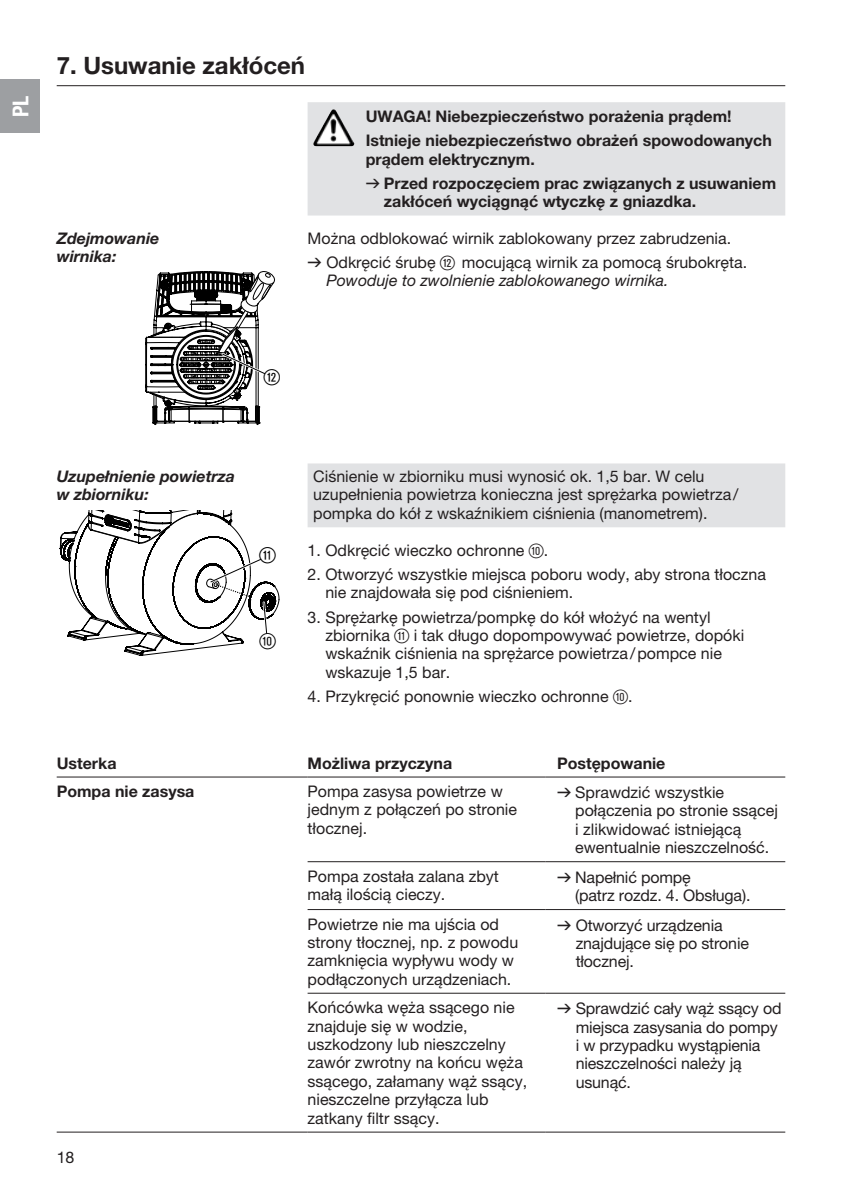
<style>
.page{position:relative;width:842px;height:1191px;background:#fff}
.page>*{position:absolute;margin:0;border:0;box-sizing:border-box;transform-origin:0 0}
.t1{font:700 24px "GARDENA Pro";color:#231f20}
.t2{font:22px "Ziffernim Kreisund Quadrat BQ";color:#000}
.t3{font:22px "GARDENA Pro Bo Cond";color:#fff}
.t4{font:16px/18.4px "GARDENA Pro";color:#231f20}
.t5{font:700 16px/24px "GARDENA Pro";color:#231f20}
.t6{font:italic 700 16px/18.4px "GARDENA Pro";color:#231f20}
.t7{font:italic 16px "GARDENA Pro";color:#231f20}
.s1{font-family:"Formdruck";font-weight:400}
.s2{font-family:"Formdruck"}
.s3{font-family:"Ziffernim Kreisund Quadrat BQ";font-size:20px}
</style>
<div class="page">
<svg style="left:308px;top:102px;width:477px;height:425px"></svg>
<hr style="left:57px;top:85px;width:728px;height:1px;background:#231f20">
<img style="left:315px;top:109px;width:18px;height:31px">
<svg style="left:145px;top:271px;width:130px;height:154px"></svg>
<svg style="left:59px;top:510px;width:221px;height:146px"></svg>
<hr style="left:308px;top:992px;width:238px;height:1px;background:#231f20">
<hr style="left:308px;top:776px;width:238px;height:1px;background:#231f20">
<hr style="left:546px;top:776px;width:239px;height:1px;background:#231f20">
<hr style="left:57px;top:1131px;width:251px;height:1px;background:#231f20">
<hr style="left:308px;top:1131px;width:238px;height:1px;background:#231f20">
<hr style="left:546px;top:1131px;width:239px;height:1px;background:#231f20">
<hr style="left:308px;top:909px;width:238px;height:1px;background:#231f20">
<hr style="left:546px;top:909px;width:239px;height:1px;background:#231f20">
<hr style="left:546px;top:992px;width:239px;height:1px;background:#231f20">
<hr style="left:308px;top:861px;width:238px;height:1px;background:#231f20">
<hr style="left:546px;top:861px;width:239px;height:1px;background:#231f20">
<hr style="left:57px;top:776px;width:251px;height:1px;background:#231f20">
<div style="left:0;top:79px;width:40px;height:54px;background:#9d9fa2"></div>
<h2 class="t3" style="left:7px;top:117px;width:23px;rotate:-90deg">PL</h2>
<h1 class="t1" style="left:57px;top:50px;width:250px">7. Usuwanie zakłóceń</h1>
<p class="t5" style="left:366px;top:104px;width:408px;text-indent:61px">! Niebezpieczeństwo porażenia prądem!<br>Istnieje niebezpieczeństwo obrażeń spowodowanych</p>
<p class="t5" style="left:366px;top:146px;width:412px">prądem elektrycznym.<br><span class="s1">v</span> Przed rozpoczęciem prac związanych z usuwaniem</p>
<p class="t5" style="left:384px;top:189px;width:314px">zakłóceń wyciągnąć wtyczkę z gniazdka.</p>
<p class="t5" style="left:366px;top:104px;width:26px">Uwaga</p>
<p class="t6" style="left:57px;top:229px;width:104px">Zdejmowanie wirnika:</p>
<p class="t4" style="left:308px;top:226px;width:441px;line-height:24px">Można odblokować wirnik zablokowany przez zabrudzenia. <span class="s2">v</span> Odkręcić śrubę <span class="s3">w</span> mocującą wirnik za pomocą śrubokręta.</p>
<p class="t7" style="left:326px;top:271px;width:344px">Powoduje to zwolnienie zablokowanego wirnika.</p>
<h2 class="t2" style="left:264px;top:364px;width:18px">w</h2>
<p class="t6" style="left:57px;top:467px;width:180px">Uzupełnienie powietrza w zbiorniku:</p>
<h2 class="t2" style="left:260px;top:542px;width:18px">q</h2>
<h2 class="t2" style="left:260px;top:628px;width:18px">0</h2>
<p class="t4" style="left:313px;top:467px;width:427px">Ciśnienie w zbiorniku musi wynosić ok. 1,5 bar. W celu uzupełnienia powietrza konieczna jest sprężarka powietrza/ pompka do kół z wskaźnikiem ciśnienia (manometrem).</p>
<p class="t4" style="left:308px;top:541px;width:242px">1. Odkręcić wieczko ochronne <span class="s3">0</span>.</p>
<p class="t4" style="left:325px;top:565px;width:442px;text-indent:-18px">2. Otworzyć wszystkie miejsca poboru wody, aby strona tłoczna nie znajdowała się pod ciśnieniem.</p>
<p class="t4" style="left:325px;top:607px;width:420px;text-indent:-18px">3. Sprężarkę powietrza/pompkę do kół włożyć na wentyl zbiornika <span class="s3">q</span> i tak długo dopompowywać powietrze, dopóki wskaźnik ciśnienia na sprężarce powietrza/pompce nie wskazuje 1,5 bar.</p>
<p class="t4" style="left:308px;top:687px;width:326px">4. Przykręcić ponownie wieczko ochronne <span class="s3">0</span>.</p>
<p class="t5" style="left:57px;top:750px;width:61px">Usterka</p>
<p class="t5" style="left:308px;top:750px;width:146px">Możliwa przyczyna</p>
<p class="t5" style="left:557px;top:750px;width:110px">Postępowanie</p>
<p class="t5" style="left:57px;top:779px;width:139px">Pompa nie zasysa</p>
<p class="t4" style="left:308px;top:782px;width:211px">Pompa zasysa powietrze w jednym z połączeń po stronie tłocznej.</p>
<p class="t4" style="left:575px;top:783px;width:204px;text-indent:-18px"><span class="s2">v</span> Sprawdzić wszystkie połączenia po stronie ssącej i zlikwidować istniejącą ewentualnie nieszczelność.</p>
<p class="t4" style="left:308px;top:866px;width:193px">Pompa została zalana zbyt małą ilością cieczy.</p>
<p class="t4" style="left:575px;top:867px;width:177px;text-indent:-18px"><span class="s2">v</span> Napełnić pompę<br>(patrz rozdz. 4. Obsługa).</p>
<p class="t4" style="left:308px;top:914px;width:212px">Powietrze nie ma ujścia od strony tłocznej, np. z powodu zamknięcia wypływu wody w podłączonych urządzeniach.</p>
<p class="t4" style="left:576px;top:915px;width:175px;text-indent:-19px"><span class="s2">v</span> Otworzyć urządzenia znajdujące się po stronie tłocznej.</p>
<p class="t4" style="left:308px;top:998px;width:221px">Końcówka węża ssącego nie znajduje się w wodzie, uszkodzony lub nieszczelny zawór zwrotny na końcu węża ssącego, załamany wąż ssący, nieszczelne przyłącza lub zatkany filtr ssący.</p>
<p class="t4" style="left:576px;top:999px;width:207px;text-indent:-19px"><span class="s2">v</span> Sprawdzić cały wąż ssący od miejsca zasysania do pompy i w przypadku wystąpienia nieszczelności należy ją usunąć.</p>
<p class="t4" style="left:57px;top:1147px;width:19px">18</p>
</div>
